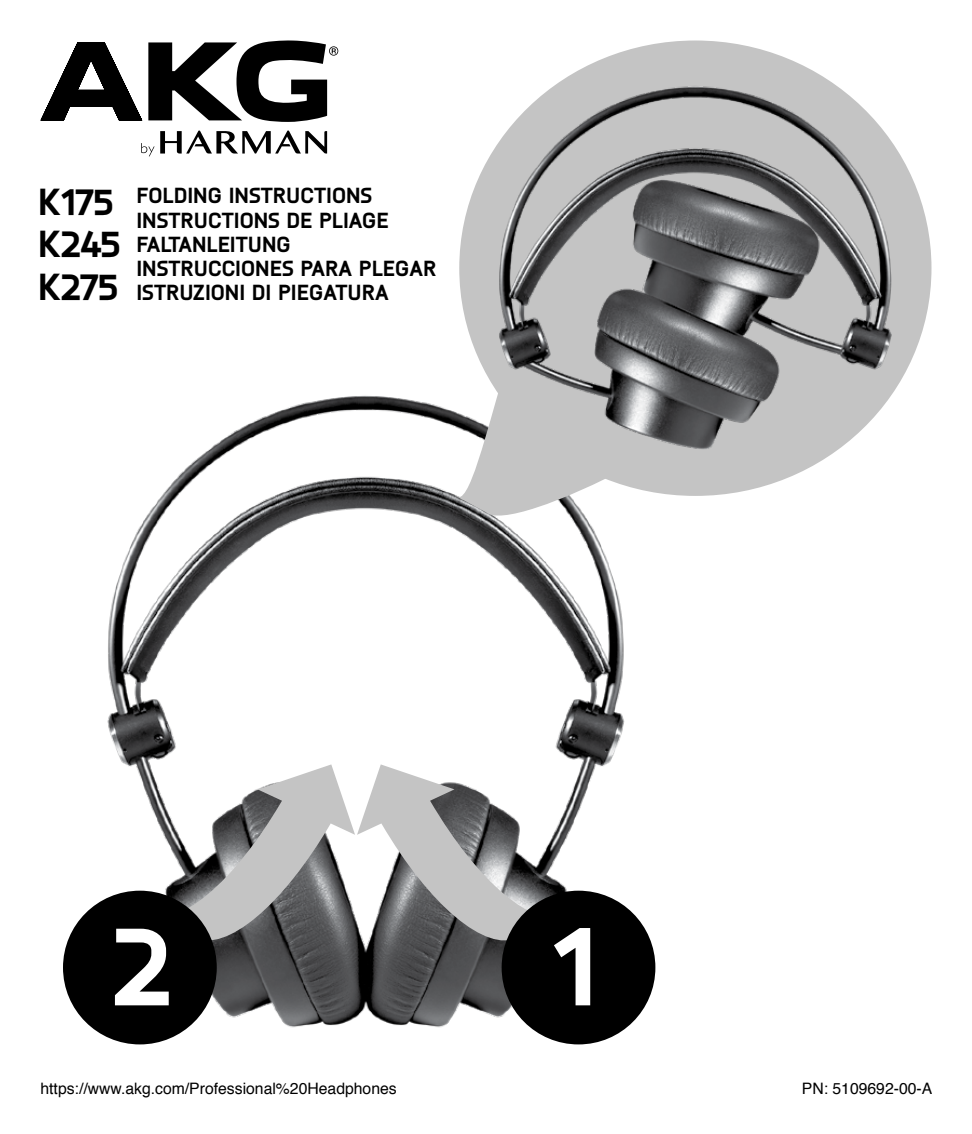
<style>
.page{position:relative;width:972px;height:1134px;background:#fff}
.page>*{position:absolute;margin:0;border:0;box-sizing:border-box;transform-origin:0 0}
.t1{font:800 112.73px "Knul";color:#fff}
.t2{font:800 37.57px/42.1px "Knul";color:#000}
.t3{font:800 21.82px/24.3px "Knul";color:#000}
.t4{font:15.75px "Helvetica";color:#000}
</style>
<div class="page">
<img style="left:91px;top:395px;width:549px;height:650px">
<svg style="left:145px;top:764px;width:422px;height:189px"></svg>
<div style="left:502px;top:891px;width:153px;height:153px;background:#000;border-radius:50%"></div>
<div style="left:63px;top:891px;width:154px;height:153px;background:#000;border-radius:50%"></div>
<svg style="left:141px;top:131px;width:186px;height:25px"></svg>
<svg style="left:41px;top:40px;width:297px;height:82px"></svg>
<svg style="left:456px;top:283px;width:360px;height:253px"></svg>
<div style="left:459px;top:40px;width:473px;height:456px;background:#c4c4c4;border-radius:50%"></div>
<img style="left:487px;top:77px;width:417px;height:384px">
<h2 class="t2" style="left:38px;top:178px;width:84px">K175<br>K245<br>K275</h2>
<p class="t3" style="left:136px;top:182px;width:302px">FOLDING INSTRUCTIONS<br>INSTRUCTIONS DE PLIAGE<br>FALTANLEITUNG<br>INSTRUCCIONES PARA PLEGAR<br>ISTRUZIONI DI PIEGATURA</p>
<h1 class="t1" style="left:113px;top:879px;width:61px">2</h1>
<h1 class="t1" style="left:553px;top:879px;width:44px">1</h1>
<p class="t4" style="left:40px;top:1076px;width:358px">https://www.akg.com/Professional%20Headphones</p>
<p class="t4" style="left:802px;top:1076px;width:132px">PN: 5109692-00-A</p>
</div>
